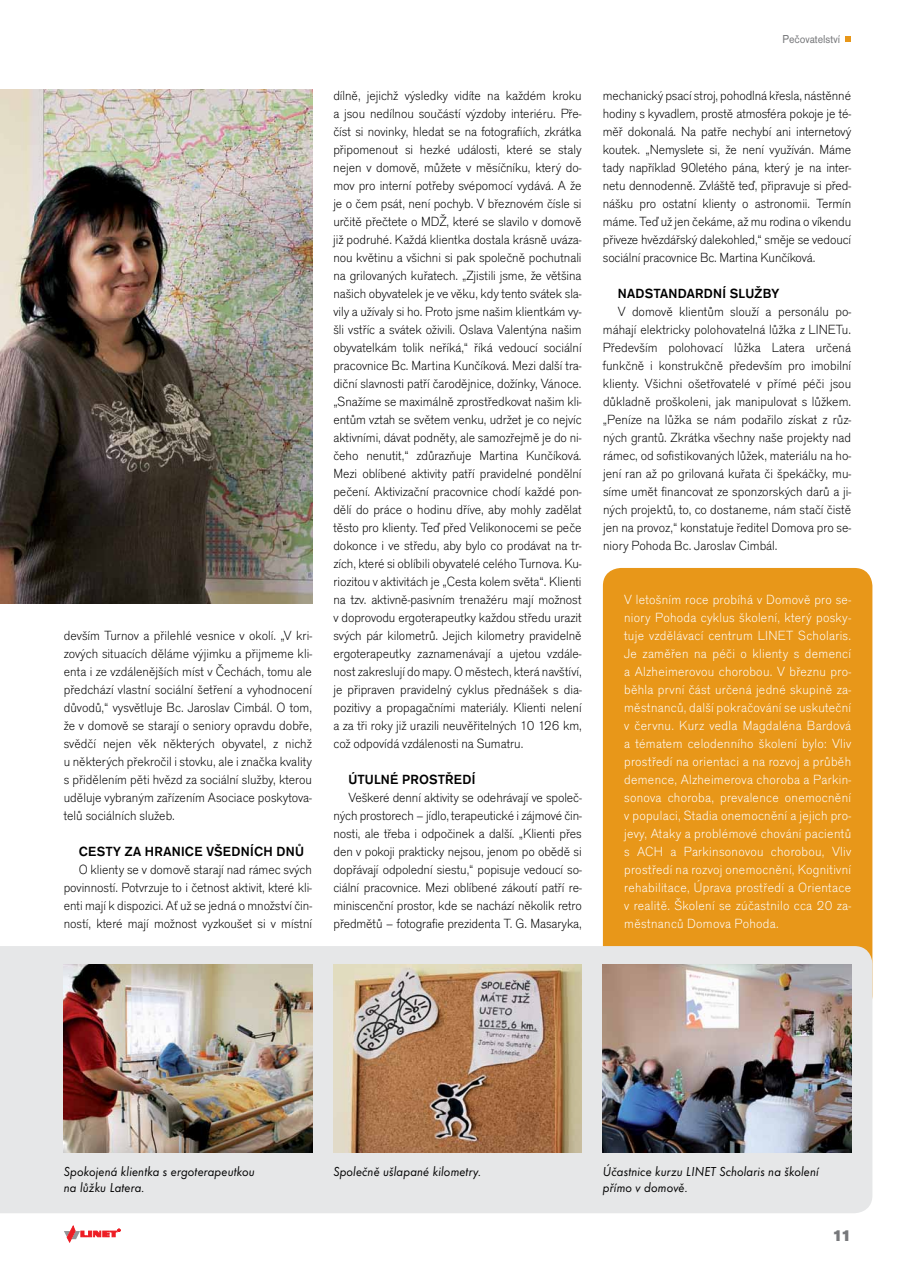
<style>
.page{position:relative;width:915px;height:1276px;background:#fff}
.page>*{position:absolute;margin:0;border:0;box-sizing:border-box;transform-origin:0 0}
.t1{font:900 16.5px "Accius TOT";color:#77787b}
.t2{font:300 13.8px/18px "Accius TOT";letter-spacing:-.005em;color:#000;text-align:justify}
.t3{font:300 13.8px/18px "Accius TOT";letter-spacing:.02em;color:#fff;text-align:justify}
.t4{font:500 13.8px "Accius TOT";letter-spacing:.035em;color:#000}
.t5{font:13.5px/16.5px "Futura TOT Book Obli";letter-spacing:.01em;color:#000;scale:.95 1}
.t6{font:12px "Accius TOT";color:#77787b;scale:.9 1}
</style>
<div class="page">
<svg style="left:64px;top:1226px;width:56px;height:16px"></svg>
<div style="left:602px;top:568px;width:270px;height:444px;background:#e89719;border-radius:18px"></div>
<div style="left:0;top:946px;width:872px;height:267px;background:#e6e7e8"></div>
<svg style="left:845px;top:36px;width:5px;height:6px"></svg>
<img style="left:602px;top:964px;width:248px;height:188px">
<img style="left:333px;top:964px;width:248px;height:188px">
<img style="left:64px;top:964px;width:248px;height:188px">
<img style="left:0;top:89px;width:312px;height:515px">
<p class="t2" style="left:64px;top:626px;width:250px">devším Turnov a přilehlé vesnice v okolí. „V kri&shy;zových situacích děláme výjimku a přijmeme kli&shy;enta i ze vzdálenějších míst v Čechách, tomu ale předchází vlastní -sociální šetření a vyhodnocení důvodů,“ vysvětluje Bc. -Jaroslav Cimbál. O tom, že v domově se starají o seniory opravdu dobře, svědčí nejen věk některých obyvatel, z nichž u některých překročil i stovku, ale i značka kvality s přidělením pěti hvězd za -sociální služby, kterou uděluje vybraným zařízením Asociace poskytova&shy;telů sociálních služeb.</p>
<p class="t4" style="left:79px;top:843px;width:26px">CESTY</p>
<p class="t4" style="left:125px;top:843px;width:181px">ZA HRANICE VŠEDNÍCH DNŮ</p>
<p class="t2" style="left:64px;top:860px;width:250px;text-indent:15px">O klienty se v domově starají nad rámec svých povinností. Potvrzuje to i četnost aktivit, které kli&shy;enti mají k dispozici. Ať už se jedná o množství čin&shy;ností, které mají možnost vyzkoušet si v místní</p>
<p class="t2" style="left:333px;top:86px;width:250px">dílně, jejichž výsledky vidíte na každém kroku a jsou nedílnou součástí výzdoby interiéru. Pře&shy;číst si novinky, hledat se na fotografiích, zkrátka připomenout si hezké události, které se staly nejen v domově, můžete v měsíčníku, který do&shy;mov pro interní potřeby svépomocí vydává. A že je o čem psát, není pochyb. V březnovém čísle si určitě přečtete o MDŽ, které se slavilo v domově již podruhé. Každá klientka dostala krásně uváza&shy;nou květinu a všichni si pak společně pochutnali na grilovaných kuřatech. „Zjistili jsme, že většina našich obyvatelek je ve věku, kdy tento svátek sla&shy;vily a užívaly si ho. Proto jsme našim klientkám vy&shy;šli vstříc a svátek oživili. Oslava Valentýna našim obyvatelkám tolik neříká,“ říká vedoucí sociální pracovnice Bc. Martina Kunčíková. Mezi další tra&shy;diční slavnosti patří čarodějnice, dožínky, Vánoce. „Snažíme se maximálně zprostředkovat našim kli&shy;entům vztah se světem venku, udržet je co nejvíc aktivními, dávat podněty, ale samozřejmě je do ni&shy;čeho nenutit,“ zdůrazňuje Martina Kunčíková.<br>Mezi oblíbené aktivity patří pravidelné pondělní pečení. Aktivizační pracovnice chodí každé pon&shy;dělí do práce o hodinu dříve, aby mohly zadělat těsto pro -klienty. Teď před Velikonocemi se peče dokonce i ve středu, aby bylo co prodávat na tr&shy;zích, které si oblíbili obyvatelé celého Turnova. Ku&shy;riozitou v aktivitách je „Cesta kolem světa“. Klienti na tzv. aktivně-pasivním trenažéru mají možnost v doprovodu ergoterapeutky -každou středu urazit svých pár kilometrů. Jejich kilometry pravidelně ergoterapeutky zaznamenávají a ujetou vzdále&shy;nost zakreslují do mapy. O městech, která navštíví, je připraven pravidelný cyklus přednášek s dia&shy;pozitivy a propagačními materiály. Klienti nelení a za tři roky již urazili neuvěřitelných 10 126 km, což odpovídá vzdálenosti na Sumatru.</p>
<p class="t4" style="left:348px;top:771px;width:59px">ÚTULNÉ PROST</p>
<p class="t4" style="left:445px;top:771px;width:31px">ŘEDÍ</p>
<p class="t2" style="left:333px;top:788px;width:250px;text-indent:15px">Veškeré denní aktivity se odehrávají ve společ&shy;ných prostorech – jídlo, terapeutické i zájmové čin&shy;nosti, ale třeba i odpočinek a další. „Klienti přes den v pokoji prakticky nejsou, jenom po obědě si dopřávají odpolední siestu,“ popisuje vedoucí so&shy;ciální pracovnice. Mezi oblíbené zákoutí patří re&shy;miniscenční prostor, kde se nachází několik retro předmětů – fotografie prezidenta T. G. Masaryka,</p>
<p class="t6" style="left:782px;top:32px;width:65px">Pečovatelství</p>
<p class="t2" style="left:602px;top:86px;width:250px">mechanický psací stroj, pohodlná křesla, nástěnné hodiny s kyvadlem, prostě atmosféra pokoje je té&shy;měř dokonalá. Na patře nechybí ani internetový koutek. „Nemyslete si, že není využíván. Máme tady například 90letého pána, který je na inter&shy;netu dennodenně. Zvláště teď, připravuje si před&shy;nášku pro ostatní klienty o astronomii. Termín máme. Teď už jen čekáme, až mu rodina o víkendu přiveze hvězdářský dalekohled,“ směje se vedoucí sociální pracovnice Bc. Martina Kunčíková.</p>
<p class="t4" style="left:617px;top:286px;width:154px">NADSTANDARDNÍ SLUŽBY</p>
<p class="t2" style="left:602px;top:302px;width:250px;text-indent:15px">V domově klientům slouží a personálu po&shy;máhají elektricky polohovatelná lůžka z -LINETu.<br>Především polohovací lůžka Latera určená funkčně i konstrukčně především pro imobilní klienty. Všichni ošetřovatelé v přímé péči jsou důkladně proškoleni, jak manipulovat s lůžkem. „Peníze na lůžka se nám podařilo získat z růz&shy;ných grantů. Zkrátka všechny naše projekty nad rámec, od sofistikovaných lůžek, materiálu na ho&shy;jení ran až po grilovaná kuřata či špekáčky, mu&shy;síme umět financovat ze sponzorských darů a ji&shy;ných projektů, to, co dostaneme, nám stačí čistě jen na provoz,“ konstatuje ředitel Domova pro se&shy;niory Pohoda Bc. Jaroslav Cimbál.</p>
<p class="t3" style="left:624px;top:590px;width:228px">V letošním roce probíhá v Domově pro se&shy;niory Pohoda cyklus školení, který posky&shy;tuje vzdělávací centrum LINET Scholaris.<br>Je zaměřen na péči o klienty s demencí a Alzheimerovou chorobou. V březnu pro&shy;běhla první část určená jedné skupině za&shy;městnanců, další pokračování se uskuteční v červnu. Kurz vedla Magdaléna Bardová a tématem celodenního školení bylo: Vliv prostředí na orientaci a na rozvoj a průběh demence, Alzheimerova choroba a Parkin&shy;sonova choroba, prevalence onemocnění v populaci, Stadia onemocnění a jejich pro&shy;jevy, Ataky a problémové chování pacientů s ACH a Parkinsonovou chorobou, Vliv prostředí na rozvoj onemocnění, Kognitivní rehabilitace, Úprava prostředí a Orientace v realitě. Školení se zúčastnilo cca 20 za&shy;městnanců Domova Pohoda.</p>
<p class="t5" style="left:64px;top:1162px;width:202px">Spokojená klientka s ergoterapeutkou</p>
<p class="t5" style="left:333px;top:1162px;width:157px">Společně ušlapané kilometry.</p>
<p class="t5" style="left:64px;top:1179px;width:87px">na lůžku Latera.</p>
<p class="t5" style="left:602px;top:1162px;width:229px">Účastnice kurzu LINET Scholaris na školení přímo v domově.</p>
<p class="t1" style="left:831px;top:1226px;width:20px">11</p>
</div>
